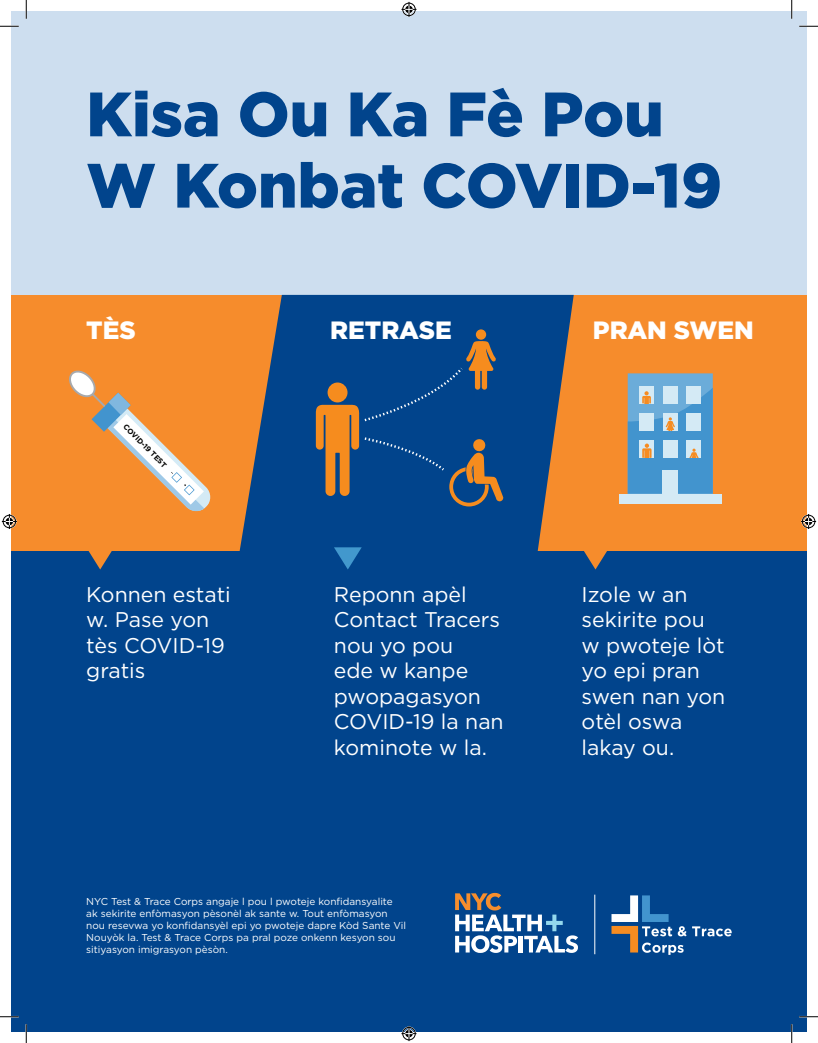
<style>
.page{position:relative;width:818px;height:1043px;background:#fff}
.page>*{position:absolute;margin:0;border:0;box-sizing:border-box;transform-origin:0 0}
.t1{font:900 62.5px/71.2px "Gotham";color:#01448c}
.t2{font:900 25px "Gotham";color:#fff}
.t3{font:21.25px/25.5px "Gotham";color:#fff}
.t4{font:10px/12px "Gotham";color:#fff}
.t5{font:700 7.5px "Gotham";color:#050504}
</style>
<div class="page">
<div style="left:11px;top:11px;width:795px;height:480px;background:#cddeef"></div>
<div style="left:11px;top:521px;width:795px;height:510px;background:#01448c"></div>
<svg style="left:455px;top:892px;width:123px;height:61px"></svg>
<svg style="left:692px;top:926px;width:39px;height:10px"></svg>
<svg style="left:611px;top:895px;width:75px;height:59px"></svg>
<hr style="left:594px;top:894px;width:1px;height:60px;background:#fff">
<div style="left:11px;top:295px;width:271px;height:255px;background:#f68c2c"></div>
<svg style="left:69px;top:370px;width:142px;height:142px"></svg>
<div style="left:537px;top:295px;width:269px;height:255px;background:#f68c2c"></div>
<div style="left:619px;top:493px;width:102px;height:10px;background:#d4eaf5"></div>
<svg style="left:627px;top:373px;width:85px;height:121px;background:#76aed3"></svg>
<svg style="left:239px;top:295px;width:334px;height:256px;fill:#01448c"></svg>
<div style="left:476px;top:329px;width:10px;height:11px;background:#f68c1e;border-radius:50%"></div>
<svg style="left:316px;top:341px;width:187px;height:165px;background:#29507b"></svg>
<svg style="left:581px;top:550px;width:28px;height:19px"></svg>
<svg style="left:334px;top:547px;width:28px;height:22px"></svg>
<svg style="left:86px;top:550px;width:28px;height:19px"></svg>
<svg style="left:0;top:25px;width:19px;height:2px"></svg>
<svg style="left:799px;top:25px;width:19px;height:2px"></svg>
<svg style="left:0;top:1015px;width:19px;height:2px"></svg>
<svg style="left:799px;top:1015px;width:19px;height:2px"></svg>
<svg style="left:25px;top:0;width:2px;height:19px"></svg>
<svg style="left:25px;top:1024px;width:2px;height:18px"></svg>
<svg style="left:791px;top:0;width:1px;height:19px"></svg>
<svg style="left:790px;top:1024px;width:2px;height:18px"></svg>
<svg style="left:401px;top:2px;width:15px;height:15px"></svg>
<svg style="left:401px;top:1026px;width:15px;height:15px"></svg>
<svg style="left:2px;top:514px;width:15px;height:15px"></svg>
<svg style="left:801px;top:514px;width:15px;height:15px"></svg>
<p class="t1" style="left:86px;top:78px;width:637px">Kisa Ou Ka Fè Pou<br>W Konbat COVID-19</p>
<p class="t2" style="left:86px;top:313px;width:51px">TÈS</p>
<p class="t2" style="left:330px;top:313px;width:123px">RETRASE</p>
<p class="t2" style="left:592px;top:313px;width:162px">PRAN SWEN</p>
<p class="t5" style="left:128px;top:422px;width:59px;rotate:45deg">COVID-19 TEST</p>
<p class="t3" style="left:334px;top:581px;width:171px">Reponn apèl<br>Contact Tracers nou yo pou<br>ede w kanpe pwopagasyon<br>COVID-19 la nan kominote w la.</p>
<p class="t3" style="left:86px;top:581px;width:146px">Konnen estati w. Pase yon tès COVID-19 gratis</p>
<p class="t3" style="left:581px;top:581px;width:145px">Izole w an sekirite pou w pwoteje lòt yo epi pran swen nan yon otèl oswa lakay ou.</p>
<p class="t4" style="left:86px;top:894px;width:321px">NYC Test &amp; Trace Corps angaje l pou l pwoteje konfidansyalite ak sekirite enfòmasyon pèsonèl ak sante w. Tout enfòmasyon nou resevwa yo konfidansyèl epi yo pwoteje dapre Kòd Sante Vil Nouyòk la. Test &amp; Trace Corps pa pral poze onkenn kesyon sou sitiyasyon imigrasyon pèsòn.</p>
</div>
